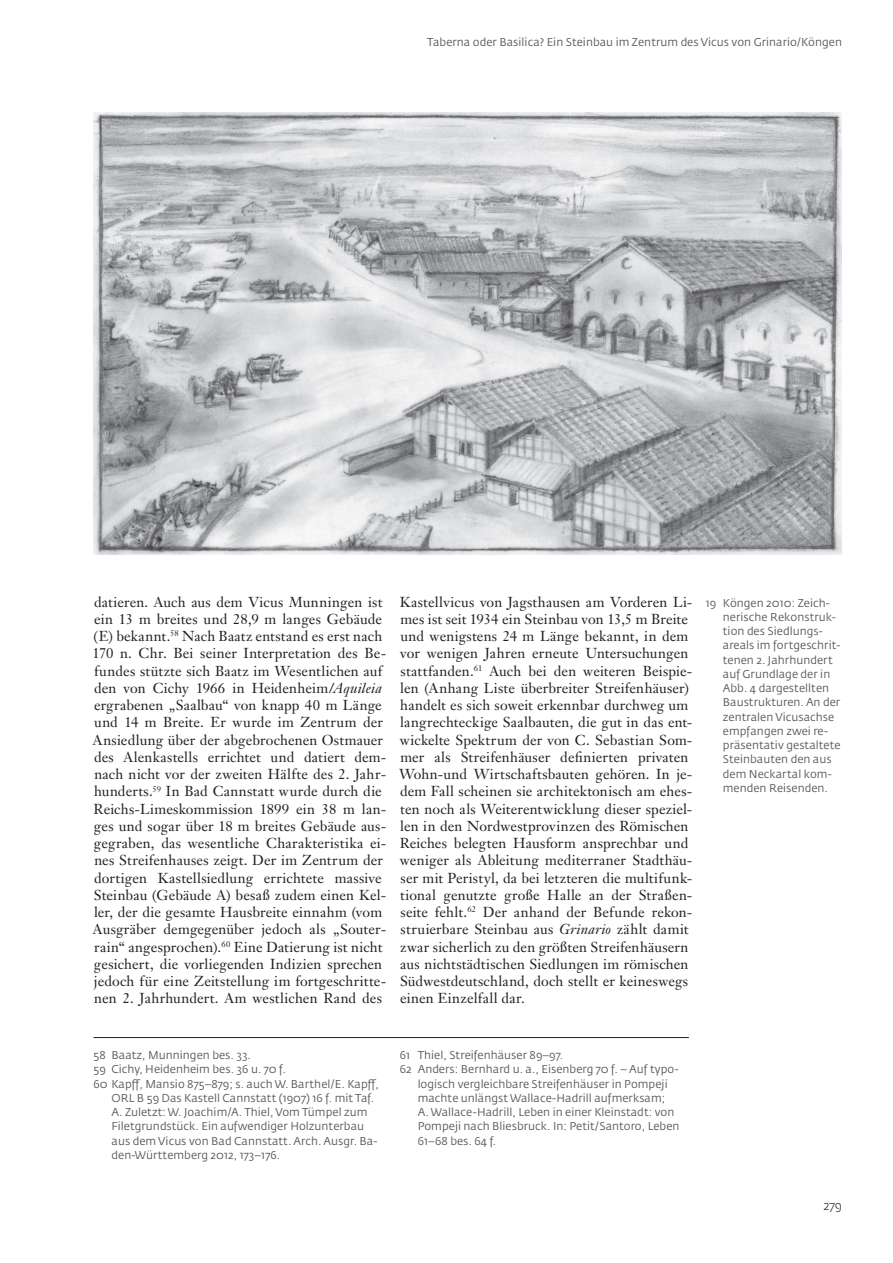
<style>
.page{position:relative;width:893px;height:1263px;background:#fff}
.page>*{position:absolute;margin:0;border:0;box-sizing:border-box;transform-origin:0 0}
.t1{font:14.25px/17.2px "Janson Text LT";letter-spacing:.01em;color:#231f20}
.t2{font:300 12.75px "Fedra Sans Pro";color:#231f20}
.t3{font:11.25px/14.2px "Fedra Sans Pro";letter-spacing:.005em;color:#57585a}
.s1{font-style:italic}
</style>
<div class="page">
<img style="left:94px;top:112px;width:748px;height:443px">
<hr style="left:94px;top:1037px;width:595px;height:1px;background:#231f20">
<p class="t3" style="left:427px;top:35px;width:416px">Taberna oder Basilica? Ein Steinbau im Zentrum des Vicus von Grinario/Köngen</p>
<p class="t1" style="left:93px;top:593px;width:295px">datieren. Auch aus dem Vicus Munningen ist ein 13 m breites und 28,9 m langes Gebäude (E) bekannt.<sup>58</sup> Nach Baatz entstand es erst nach 170 n. Chr. Bei seiner Interpretation des Be&shy;fundes stützte sich Baatz im Wesentlichen auf den von Cichy 1966 in Heidenheim/<span class="s1">Aquileia </span>ergrabenen „Saalbau“ von knapp 40 m Länge und 14 m Breite. Er wurde im Zentrum der Ansiedlung über der abgebrochenen Ostmauer des Alenkastells errichtet und datiert dem&shy;nach nicht vor der zweiten Hälfte des 2. Jahr&shy;hunderts.<sup>59</sup> In Bad Cannstatt wurde durch die Reichs-Limeskommission 1899 ein 38 m lan&shy;ges und sogar über 18 m breites Gebäude aus&shy;gegraben, das wesentliche Charakteristika ei&shy;nes Streifenhauses zeigt. Der im Zentrum der dortigen Kastellsiedlung errichtete massive Steinbau (Gebäude A) besaß zudem einen Kel&shy;ler, der die gesamte Hausbreite einnahm (vom Ausgräber demgegenüber jedoch als „Souter&shy;rain“ angesprochen).<sup>60</sup> Eine Datierung ist nicht gesichert, die vorliegenden Indizien sprechen jedoch für eine Zeitstellung im fortgeschritte&shy;nen 2. Jahrhundert. Am westlichen Rand des</p>
<p class="t1" style="left:399px;top:593px;width:295px">Kastellvicus von Jagsthausen am Vorderen Li&shy;mes ist seit 1934 ein Steinbau von 13,5 m Breite und wenigstens 24 m Länge bekannt, in dem vor wenigen Jahren erneute Untersuchungen stattfanden.<sup>61</sup> Auch bei den weiteren Beispie&shy;len (Anhang Liste überbreiter Streifenhäuser) handelt es sich soweit erkennbar durchweg um langrechteckige Saalbauten, die gut in das ent&shy;wickelte Spektrum der von C. Sebastian Som&shy;mer als Streifenhäuser definierten privaten Wohn-und Wirtschaftsbauten gehören. In je&shy;dem Fall scheinen sie architektonisch am ehes&shy;ten noch als Weiterentwicklung dieser speziel&shy;len in den Nordwestprovinzen des Römischen Reiches belegten Hausform ansprechbar und weniger als Ableitung mediterraner Stadthäu&shy;ser mit Peristyl, da bei letzteren die multifunk&shy;tional genutzte große Halle an der Straßen&shy;seite fehlt.<sup>62</sup> Der anhand der Befunde rekon&shy;struierbare Steinbau aus <span class="s1">Grinario</span> zählt damit zwar sicherlich zu den größten Streifenhäusern aus nichtstädtischen Siedlungen im römischen Südwestdeutschland, doch stellt er keineswegs einen Einzelfall dar.</p>
<p class="t3" style="left:723px;top:595px;width:119px;text-indent:-17px">19 Köngen 2010: Zeich&shy;nerische Rekonstruk&shy;tion des Siedlungs&shy;areals im fortgeschrit&shy;tenen 2. Jahrhundert auf Grundlage der in<br>Abb. 4 dargestellten<br>Baustrukturen. An der zentralen Vicusachse empfangen zwei re&shy;präsentativ gestaltete<br>Steinbauten den aus dem Neckartal kom&shy;menden Reisenden.</p>
<p class="t3" style="left:94px;top:1048px;width:157px">58 Baatz, Munningen bes. 33.</p>
<p class="t3" style="left:94px;top:1062px;width:192px">59 Cichy, Heidenheim bes. 36 u. 70 f.</p>
<p class="t3" style="left:94px;top:1076px;width:287px">60 Kapff, Mansio 875–879; s. auch W. Barthel/E. Kapff,</p>
<p class="t3" style="left:112px;top:1091px;width:262px">ORL B 59 Das Kastell Cannstatt (1907) 16 f. mit Taf.</p>
<p class="t3" style="left:112px;top:1105px;width:257px">A. Zuletzt: W. Joachim/A. Thiel, Vom Tümpel zum</p>
<p class="t3" style="left:112px;top:1119px;width:254px">Filetgrundstück. Ein aufwendiger Holzunterbau</p>
<p class="t3" style="left:112px;top:1133px;width:267px">aus dem Vicus von Bad Cannstatt. Arch. Ausgr. Ba-</p>
<p class="t3" style="left:112px;top:1148px;width:168px">den-Württemberg 2012, 173–176.</p>
<p class="t3" style="left:400px;top:1048px;width:163px">61 Thiel, Streifenhäuser 89–97.</p>
<p class="t3" style="left:400px;top:1062px;width:281px">62 Anders: Bernhard u. a. , Eisenberg 70 f. – Auf typo-</p>
<p class="t3" style="left:418px;top:1076px;width:251px">logisch vergleichbare Streifenhäuser in Pompeji</p>
<p class="t3" style="left:418px;top:1091px;width:249px">machte unlängst Wallace-Hadrill aufmerksam;</p>
<p class="t3" style="left:418px;top:1105px;width:258px">A. Wallace-Hadrill, Leben in einer Kleinstadt: von</p>
<p class="t3" style="left:418px;top:1119px;width:263px">Pompeji nach Bliesbruck. In: Petit/Santoro, Leben</p>
<p class="t3" style="left:418px;top:1133px;width:78px">61–68 bes. 64 f.</p>
<p class="t2" style="left:823px;top:1198px;width:20px">279</p>
</div>
